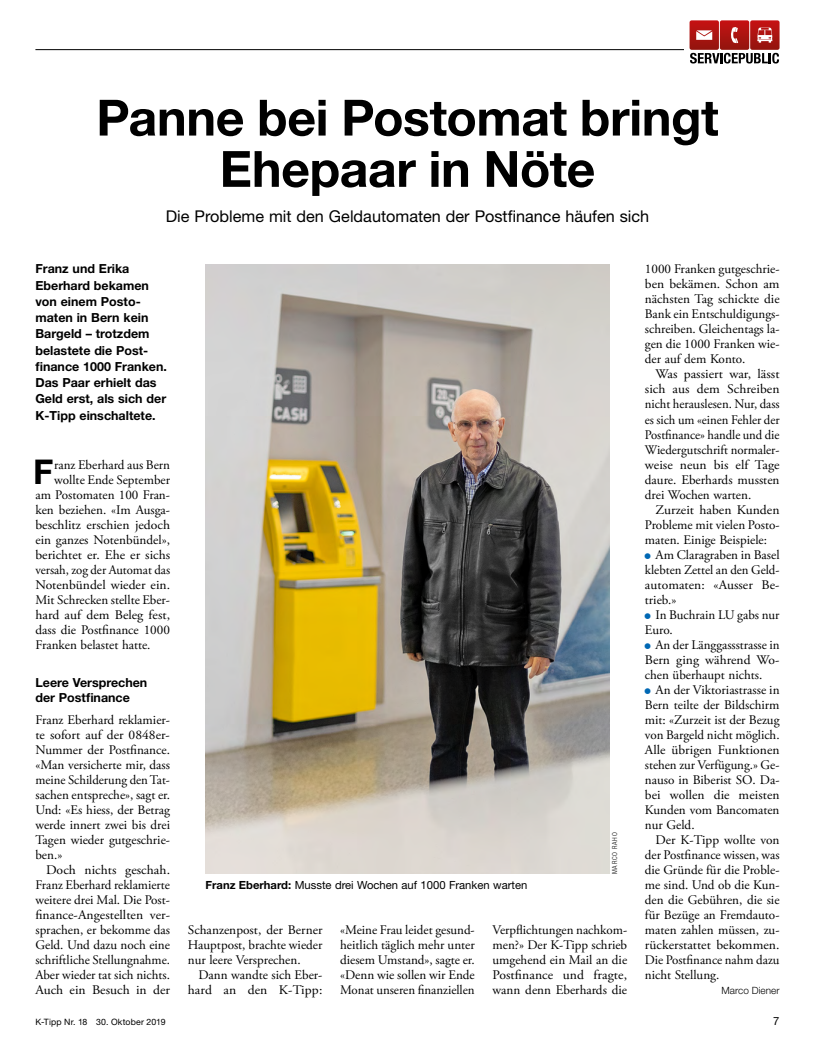
<style>
.page{position:relative;width:815px;height:1053px;background:#fff}
.page>*{position:absolute;margin:0;border:0;box-sizing:border-box;transform-origin:0 0}
.t1{font:700 50px/51.2px "Helvetica Neue LT Std";letter-spacing:-.01em;color:#000;text-align:center}
.t2{font:700 34.12px "Helvetica Neue LT Std";color:#000}
.t3{font:16.25px "Helvetica Neue LT Std";color:#000}
.t4{font:13.12px/15px "Adobe Garamond Pro";color:#000;text-align:justify}
.t5{font:13.12px/15px "Adobe Garamond Pro";color:#000;text-align:justify;scale:1.04 1}
.t6{font:700 12.5px/16.2px "Helvetica Neue LT Std";color:#000}
.t7{font:11.25px "Helvetica Neue LT Std";color:#000}
.t8{font:300 10px "Helvetica Neue LT Std";color:#000}
.t9{font:8.75px "Helvetica Neue LT Std";letter-spacing:.02em;color:#000}
.t10{font:300 condensed 6.88px "Helvetica Neue LT Std";letter-spacing:.12em;color:#000}
.s1{font-weight:700}
.s2{font-family:"Konsum Plus Minus";font-size:12.5px;color:#0068b4}
</style>
<div class="page">
<hr style="left:35px;top:49px;width:745px;height:1px;background:#000">
<div style="left:684px;top:20px;width:101px;height:43px;background:#fff"></div>
<svg style="left:690px;top:20px;width:90px;height:43px"></svg>
<img style="left:206px;top:264px;width:403px;height:609px">
<h1 class="t1" style="left:96px;top:91px;width:624px">Panne bei Postomat bringt<br>Ehepaar in Nöte</h1>
<p class="t3" style="left:166px;top:207px;width:485px">Die Probleme mit den Geldautomaten der Postfinance häufen sich</p>
<p class="t6" style="left:35px;top:260px;width:133px">Franz und Erika<br>Eberhard bekamen von einem Posto&shy;maten in Bern kein<br>Bargeld – trotzdem belastete die Post&shy;finance 1000 Franken.<br>Das Paar erhielt das<br>Geld erst, als sich der<br>K-Tipp einschaltete.</p>
<h2 class="t2" style="left:33px;top:450px;width:22px">F</h2>
<p class="t4" style="left:54px;top:457px;width:117px">ranz Eberhard aus Bern</p>
<p class="t4" style="left:54px;top:472px;width:117px">wollte Ende September</p>
<p class="t4" style="left:35px;top:487px;width:136px">am Postomaten 100 Fran-</p>
<p class="t4" style="left:35px;top:502px;width:136px">ken beziehen. «Im Ausga-</p>
<p class="t5" style="left:35px;top:517px;width:131px">beschlitz erschien jedoch</p>
<p class="t4" style="left:35px;top:532px;width:136px">ein ganzes Notenbündel»,</p>
<p class="t5" style="left:35px;top:547px;width:131px">berichtet er. Ehe er sichs</p>
<p class="t4" style="left:35px;top:562px;width:136px">versah, zog der Automat das</p>
<p class="t5" style="left:35px;top:577px;width:131px">Notenbündel wieder ein.</p>
<p class="t4" style="left:35px;top:592px;width:136px">Mit Schrecken stellte Eber-</p>
<p class="t5" style="left:35px;top:607px;width:131px">hard auf dem Beleg fest,</p>
<p class="t4" style="left:35px;top:622px;width:136px">dass die Postfinance 1000</p>
<p class="t4" style="left:35px;top:637px;width:117px">Franken belastet hatte.</p>
<p class="t6" style="left:35px;top:674px;width:113px;line-height:15px">Leere Versprechen der Postfinance</p>
<p class="t4" style="left:35px;top:712px;width:136px">Franz Eberhard reklamier&shy;te sofort auf der 0848er-Nummer der Postfinance. «Man versicherte mir, dass meine Schilderung den Tat&shy;sachen entspreche», sagt er.<br>Und: «Es hiess, der Betrag werde innert zwei bis drei Tagen wieder gutgeschrie&shy;ben.»</p>
<p class="t5" style="left:35px;top:862px;width:131px;text-indent:11px">Doch nichts geschah.<br>Franz Eberhard reklamierte weitere drei Mal. Die Post&shy;finance-Angestellten ver&shy;sprachen, er bekomme das Geld. Und dazu noch eine schriftliche Stellungnahme.<br>Aber wieder tat sich nichts.<br>Auch ein Besuch in der</p>
<p class="t7" style="left:206px;top:878px;width:323px"><span class="s1">Franz Eberhard:</span> Musste drei Wochen auf 1000 Franken warten</p>
<p class="t10" style="left:611px;top:874px;width:43px;rotate:-90deg">MARCO RAHO</p>
<p class="t4" style="left:188px;top:922px;width:136px">Schanzenpost, der Berner Hauptpost, brachte wieder nur leere Versprechen.</p>
<p class="t4" style="left:188px;top:967px;width:136px;text-align:right">Dann wandte sich Eber&shy;hard an den K-Tipp:</p>
<p class="t4" style="left:340px;top:922px;width:136px">«Meine Frau leidet gesund&shy;heitlich täglich mehr unter diesem Umstand», sagte er. «Denn wie sollen wir Ende Monat unseren finanziellen</p>
<p class="t4" style="left:493px;top:922px;width:136px">Verpflichtungen nachkom&shy;men?» Der K-Tipp schrieb umgehend ein Mail an die Postfinance und fragte, wann denn Eberhards die</p>
<p class="t4" style="left:645px;top:262px;width:136px">1000 Franken gutgeschrie&shy;ben bekämen. Schon am nächsten Tag schickte die Bank ein Entschuldigungs&shy;schreiben. Gleichentags la&shy;gen die 1000 Franken wie&shy;der auf dem Konto.</p>
<p class="t5" style="left:645px;top:367px;width:131px;text-indent:11px">Was passiert war, lässt sich aus dem Schreiben nicht herauslesen. Nur, dass es sich um «einen Fehler der Postfinance» handle und die Wiedergutschrift normaler&shy;weise neun bis elf Tage daure. Eberhards mussten drei Wochen warten.</p>
<p class="t5" style="left:645px;top:502px;width:131px;text-align:left;text-indent:11px">Zurzeit haben Kunden<br>Probleme mit vielen Posto&shy;maten. Einige Beispiele:<br><span class="s2">1</span> Am Claragraben in Basel klebten Zettel an den Geld&shy;automaten: «Ausser Be&shy;trieb.»<br><span class="s2">1</span> In Buchrain LU gabs nur<br>Euro.<br><span class="s2">1</span> An der Länggassstrasse in<br>Bern ging während Wo&shy;chen überhaupt nichts.<br><span class="s2">1</span> An der Viktoriastrasse in<br>Bern teilte der Bildschirm mit: «Zurzeit ist der Bezug von Bargeld nicht möglich.<br>Alle übrigen Funktionen stehen zur Verfügung.» Ge&shy;nauso in Biberist SO. Da&shy;bei wollen die meisten<br>Kunden vom Bancomaten nur Geld.</p>
<p class="t4" style="left:645px;top:832px;width:136px;text-indent:11px">Der K-Tipp wollte von der Postfinance wissen, was die Gründe für die Proble&shy;me sind. Und ob die Kun&shy;den die Gebühren, die sie für Bezüge an Fremdauto&shy;maten zahlen müssen, zu&shy;rückerstattet bekommen.<br>Die Postfinance nahm dazu nicht Stellung.</p>
<p class="t8" style="left:722px;top:984px;width:59px">Marco Diener</p>
<p class="t9" style="left:35px;top:1016px;width:132px">K-Tipp Nr. 18 30. Oktober 2019</p>
<p class="t7" style="left:773px;top:1013px;width:8px">7</p>
</div>
